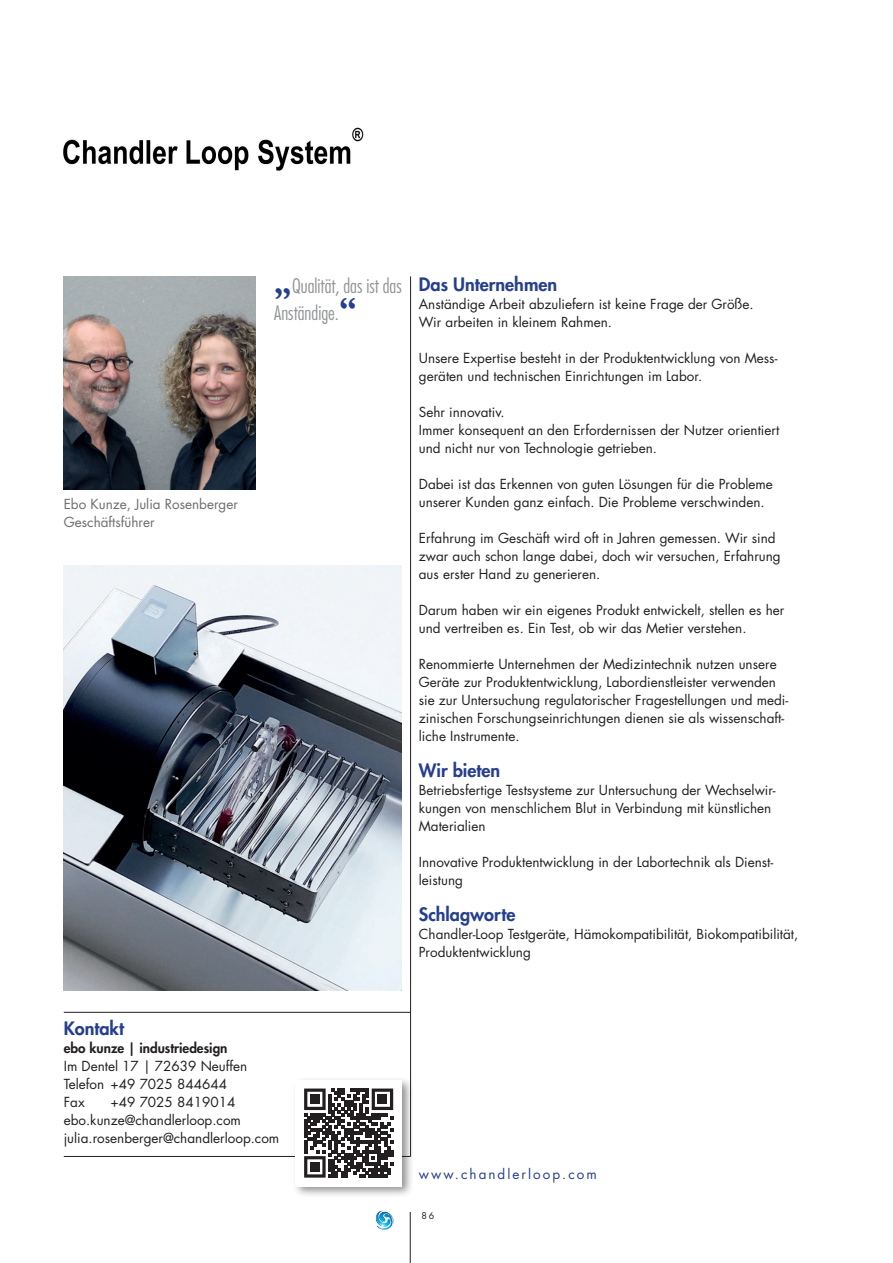
<style>
.page{position:relative;width:893px;height:1263px;background:#fff}
.page>*{position:absolute;margin:0;border:0;box-sizing:border-box;transform-origin:0 0}
.t1{font:300 condensed 19.5px/27px "Futura Std";color:#939598}
.t2{font:800 18px "Futura Std";color:#253f8e}
.t3{font:13.5px/18px "Futura Std";color:#231f20}
.t4{font:13.5px/18px "Futura Std";color:#6c6d70}
.t5{font:800 13.5px "Futura Std";color:#231f20}
.t6{font:13.5px "Futura Std";letter-spacing:.15em;color:#253f8e}
.t7{font:9px "Futura Std";color:#231f20}
.s1{font-family:"Garamond";font-weight:700;font-stretch:normal;font-size:34.5px;color:#253f8e}
</style>
<div class="page">
<hr style="left:410px;top:1212px;width:1px;height:51px;background:#231f20">
<svg style="left:376px;top:1211px;width:18px;height:19px"></svg>
<img style="left:63px;top:127px;width:301px;height:44px">
<img style="left:64px;top:566px;width:338px;height:425px">
<img style="left:64px;top:276px;width:191px;height:213px">
<hr style="left:410px;top:276px;width:1px;height:881px;background:#231f20">
<hr style="left:64px;top:1012px;width:346px;height:1px;background:#231f20">
<hr style="left:64px;top:1156px;width:346px;height:1px;background:#231f20">
<div style="left:292px;top:1076px;width:122px;height:123px;background:#231f20;opacity:.5"></div>
<div style="left:296px;top:1080px;width:106px;height:106px;background:#fff"></div>
<svg style="left:304px;top:1088px;width:89px;height:89px"></svg>
<div style="left:310px;top:1095px;width:9px;height:9px;background:#231f20"></div>
<div style="left:378px;top:1095px;width:9px;height:9px;background:#231f20"></div>
<div style="left:310px;top:1162px;width:9px;height:9px;background:#231f20"></div>
<p class="t4" style="left:64px;top:495px;width:176px">Ebo Kunze, Julia Rosenberger<br>Geschäftsführer</p>
<h1 class="t1" style="left:274px;top:273px;width:129px"><span class="s1">„</span>Qualität, das ist das<br>Anständige.<span class="s1">“</span></h1>
<h2 class="t2" style="left:419px;top:273px;width:140px">Das Unternehmen</h2>
<p class="t3" style="left:419px;top:295px;width:336px">Anständige Arbeit abzuliefern ist keine Frage der Größe.<br>Wir arbeiten in kleinem Rahmen.</p>
<p class="t3" style="left:419px;top:349px;width:360px">Unsere Expertise besteht in der Produktentwicklung von Mess&shy;geräten und technischen Einrichtungen im Labor.</p>
<p class="t3" style="left:419px;top:403px;width:362px">Sehr innovativ.<br>Immer konsequent an den Erfordernissen der Nutzer orientiert und nicht nur von Technologie getrieben.</p>
<p class="t3" style="left:419px;top:475px;width:356px">Dabei ist das Erkennen von guten Lösungen für die Probleme unserer Kunden ganz einfach. Die Probleme verschwinden.</p>
<p class="t3" style="left:419px;top:529px;width:363px">Erfahrung im Geschäft wird oft in Jahren gemessen. Wir sind zwar auch schon lange dabei, doch wir versuchen, Erfahrung aus erster Hand zu generieren.</p>
<p class="t3" style="left:419px;top:601px;width:367px">Darum haben wir ein eigenes Produkt entwickelt, stellen es her und vertreiben es. Ein Test, ob wir das Metier verstehen.</p>
<p class="t3" style="left:419px;top:655px;width:371px">Renommierte Unternehmen der Medizintechnik nutzen unsere Geräte zur Produktentwicklung, Labordienstleister verwenden sie zur Untersuchung regulatorischer Fragestellungen und medi&shy;zinischen Forschungseinrichtungen dienen sie als wissenschaft&shy;liche Instrumente.</p>
<h2 class="t2" style="left:419px;top:759px;width:83px">Wir bieten</h2>
<p class="t3" style="left:419px;top:781px;width:358px">Betriebsfertige Testsysteme zur Untersuchung der Wechselwir&shy;kungen von menschlichem Blut in Verbindung mit künstlichen<br>Materialien</p>
<p class="t3" style="left:419px;top:853px;width:356px">Innovative Produktentwicklung in der Labortechnik als Dienst&shy;leistung</p>
<h2 class="t2" style="left:419px;top:903px;width:98px">Schlagworte</h2>
<p class="t3" style="left:419px;top:925px;width:381px">Chandler-Loop Testgeräte, Hämokompatibilität, Biokompatibilität,<br>Produktentwicklung</p>
<h2 class="t2" style="left:64px;top:1017px;width:62px">Kontakt</h2>
<p class="t5" style="left:64px;top:1040px;width:165px">ebo kunze | industriedesign</p>
<p class="t3" style="left:64px;top:1058px;width:185px">Im Dentel 17 | 72639 Neuffen<br>Telefon +49 7025 844644<br>Fax</p>
<p class="t3" style="left:64px;top:1093px;width:217px;text-indent:47px">+49 7025 8419014 ebo.kunze@chandlerloop.com julia.rosenberger@chandlerloop.com</p>
<p class="t6" style="left:419px;top:1165px;width:180px">www.chandlerloop.com</p>
<p class="t7" style="left:422px;top:1210px;width:14px">86</p>
</div>
